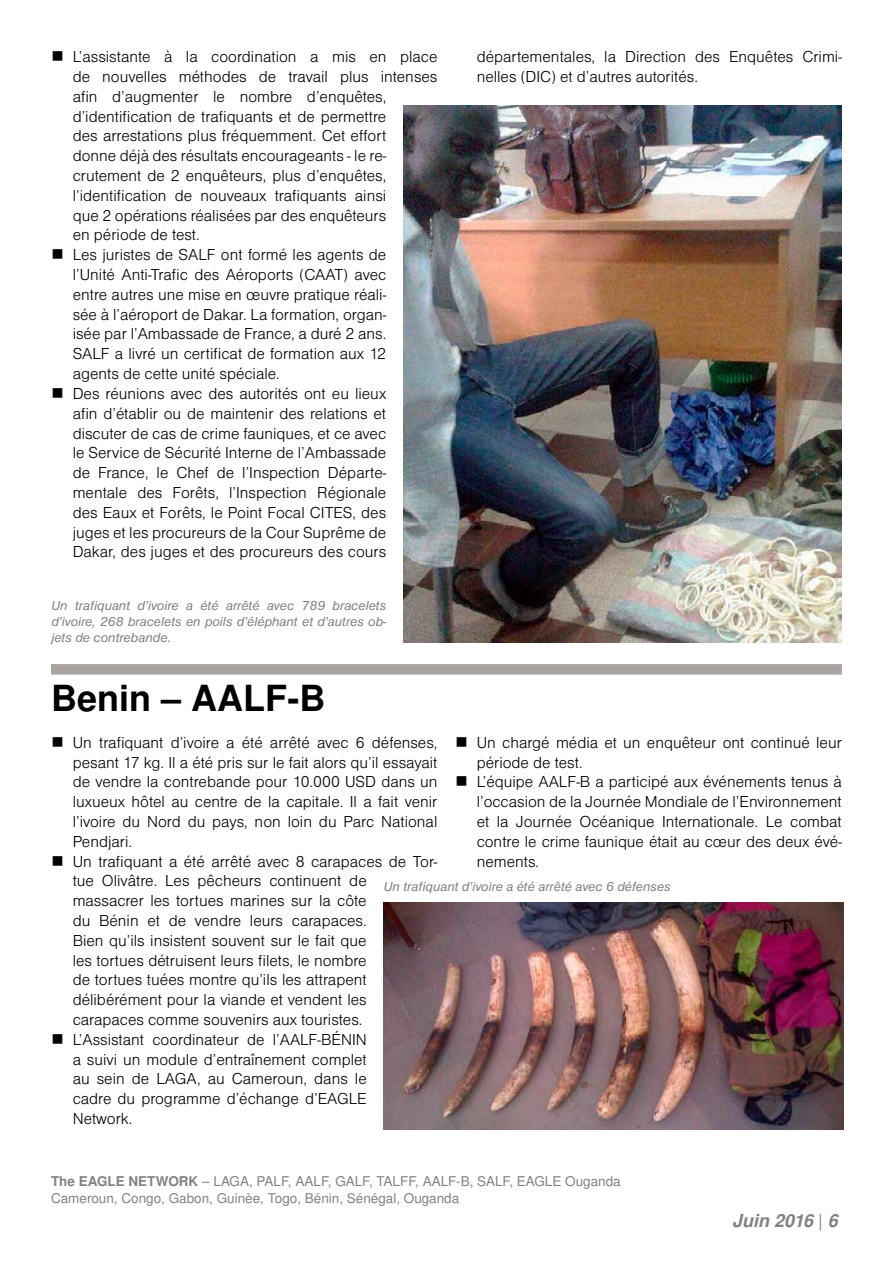
<style>
.page{position:relative;width:893px;height:1263px;background:#fff}
.page>*{position:absolute;margin:0;border:0;box-sizing:border-box;transform-origin:0 0}
.t1{font:700 36px "Nimbus Sans LOT";color:#000}
.t2{font:italic 700 18px "Nimbus Sans LOT";color:#808285}
.t3{font:16.5px/19.8px "Nimbus Sans DOT Ligh";color:#000}
.t4{font:italic 13.5px/16.2px "Nimbus Sans DOT";color:#808285;text-align:justify}
.t5{font:13.5px/16.2px "Nimbus Sans LOT";color:#808285}
.s1{font-weight:700}
.s2{font-weight:400;font-style:normal}
</style>
<div class="page">
<div style="left:51px;top:664px;width:791px;height:11px;background:#a9a3a1"></div>
<img style="left:403px;top:106px;width:439px;height:536px">
<img style="left:384px;top:902px;width:459px;height:227px">
<p class="t3" style="left:73px;top:47px;width:366px">L’assistante à la coordination a mis en place de nouvelles méthodes de travail plus intenses afin d’augmenter le nombre d’enquêtes, d’identification de trafiquants et de permettre<br>des arrestations plus fréquemment. Cet effort<br>donne déjà des résultats encourageants - le re&shy;crutement de 2 enquêteurs, plus d’enquêtes, l’identification de nouveaux trafiquants ainsi<br>que 2 opérations réalisées par des enquêteurs<br>en période de test.<br>Les juristes de SALF ont formé les agents de<br>l’Unité Anti-Trafic des Aéroports (CAAT) avec<br>entre autres une mise en œuvre pratique réali-<br>sée à l’aéroport de Dakar. La formation, organ-<br>isée par l’Ambassade de France, a duré 2 ans.<br>SALF a livré un certificat de formation aux 12<br>agents de cette unité spéciale.<br>Des réunions avec des autorités ont eu lieux<br>afin d’établir ou de maintenir des relations et discuter de cas de crime fauniques, et ce avec<br>le Service de Sécurité Interne de l’Ambassade<br>de France, le Chef de l’Inspection Départe&shy;mentale des Forêts, l’Inspection Régionale<br>des Eaux et Forêts, le Point Focal CITES, des<br>juges et les procureurs de la Cour Suprême de<br>Dakar, des juges et des procureurs des cours</p>
<p class="t3" style="left:477px;top:47px;width:367px">départementales, la Direction des Enquêtes Crimi&shy;nelles (DIC) et d’autres autorités.</p>
<p class="t4" style="left:51px;top:597px;width:337px">Un trafiquant d’ivoire a été arrêté avec 789 bracelets d’ivoire, 268 bracelets en poils d’éléphant et d’autres ob&shy;jets de contrebande.</p>
<h1 class="t1" style="left:51px;top:676px;width:276px">Benin – AALF-B</h1>
<p class="t3" style="left:73px;top:733px;width:366px">Un trafiquant d’ivoire a été arrêté avec 6 défenses, pesant 17 kg. Il a été pris sur le fait alors qu’il essayait de vendre la contrebande pour 10.000 USD dans un luxueux hôtel au centre de la capitale. Il a fait venir l’ivoire du Nord du pays, non loin du Parc National Pendjari.<br>Un trafiquant a été arrêté avec 8 carapaces de Tor&shy;tue Olivâtre. Les pêcheurs continuent de massacrer les tortues marines sur la côte<br>du Bénin et de vendre leurs carapaces.<br>Bien qu’ils insistent souvent sur le fait que<br>les tortues détruisent leurs filets, le nombre<br>de tortues tuées montre qu’ils les attrapent délibérément pour la viande et vendent les carapaces comme souvenirs aux touristes.<br>L’Assistant coordinateur de l’AALF-BÉNIN<br>a suivi un module d’entraînement complet<br>au sein de LAGA, au Cameroun, dans le<br>cadre du programme d’échange d’EAGLE<br>Network.</p>
<p class="t3" style="left:477px;top:733px;width:367px">Un chargé média et un enquêteur ont continué leur période de test.<br>L’équipe AALF-B a participé aux événements tenus à l’occasion de la Journée Mondiale de l’Environnement et la Journée Océanique Internationale. Le combat contre le crime faunique était au cœur des deux évé&shy;nements.</p>
<p class="t4" style="left:384px;top:878px;width:288px">Un trafiquant d’ivoire a été arrêté avec 6 défenses</p>
<p class="t5" style="left:51px;top:1174px;width:571px"><span class="s1">The EAGLE NETWORK</span> – LAGA, PALF, AALF, GALF, TALFF, AALF-B, SALF, EAGLE Ouganda<br>Cameroun, Congo, Gabon, Guinèe, Togo, Bénin, Sénégal, Ouganda</p>
<p class="t2" style="left:732px;top:1210px;width:107px">Juin 2016 <span class="s2">|</span> 6</p>
</div>
